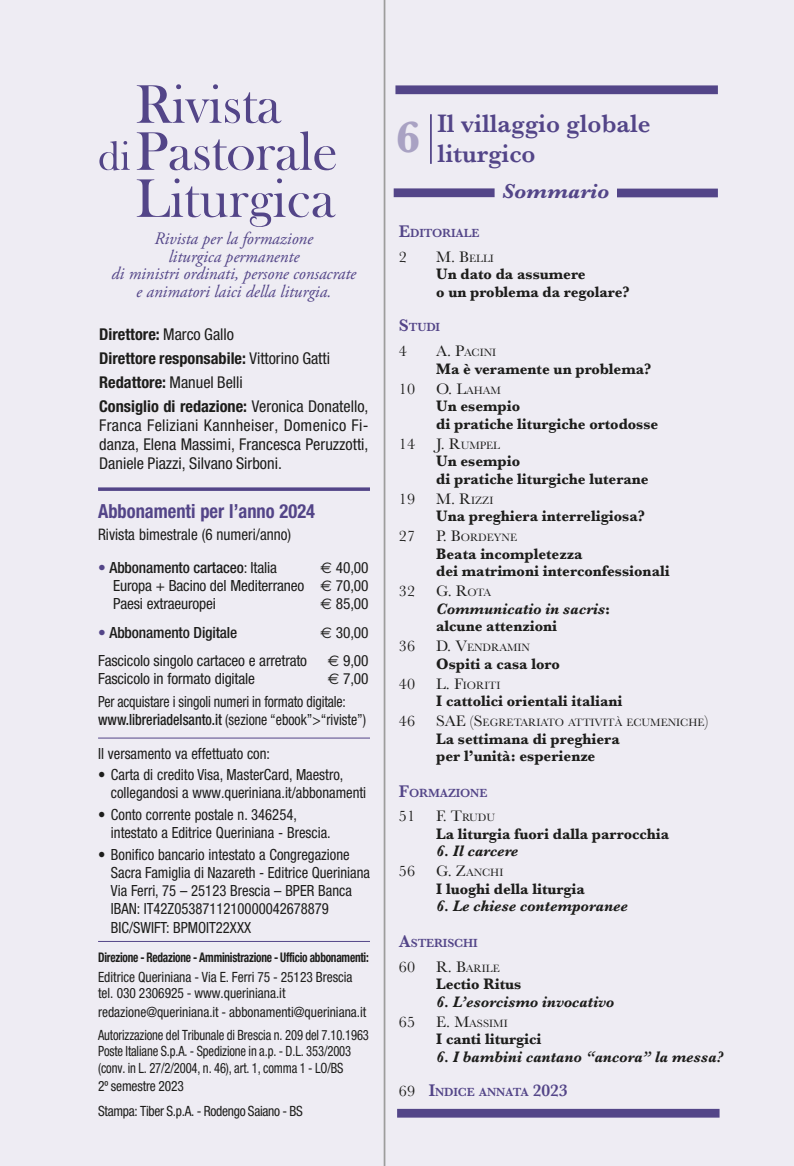
<style>
.page{position:relative;width:794px;height:1166px;background:#eeecf3}
.page>*{position:absolute;margin:0;border:0;box-sizing:border-box;transform-origin:0 0}
.t1{font:600 26.25px/29.8px "Baskerville";color:#534588;scale:.95 1}
.t2{font:italic 700 21px "Baskerville";color:#534588}
.t3{font:700 condensed 19.43px "Helvetica Neue LT Std";color:#534588;scale:.95 1}
.t4{font:italic 17.5px/17.5px "Adobe Garamond Pro";color:#534588;text-align:center}
.t5{font:700 condensed 16.28px/24.2px "Helvetica Neue LT Std";color:#1d1d1b}
.t6{font:condensed 16.28px/18.9px "Helvetica Neue LT Std";color:#1d1d1b;text-align:justify}
.t7{font:condensed 15.92px "Helvetica Neue LT Std";color:#1d1d1b;scale:.95 1}
.t8{font:700 15.75px/17.5px "Baskerville";color:#1d1d1b;scale:.95 1}
.t9{font:italic 700 15.75px/17.5px "Baskerville";color:#1d1d1b;scale:.95 1}
.t10{font:15.75px "Baskerville";color:#1d1d1b}
.t11{font:condensed 15.4px/18.2px "Helvetica Neue LT Std";color:#1d1d1b;scale:.95 1}
.t12{font:condensed 15.4px/18.2px "Helvetica Neue LT Std";color:#1d1d1b;text-align:justify}
.t13{font:condensed 15.4px/33.2px "Helvetica Neue LT Std";color:#1d1d1b;scale:.9 1}
.t14{font:500 condensed 15.4px "Helvetica Neue LT Std";letter-spacing:-.01em;color:#1d1d1b}
.t15{font:condensed 14.17px/16.3px "Helvetica Neue LT Std";letter-spacing:-.01em;color:#1d1d1b;scale:.95 1}
.t16{font:condensed 14.17px/16.3px "Helvetica Neue LT Std";letter-spacing:-.01em;color:#1d1d1b;scale:.89 1}
.t17{font:700 condensed 13.3px "Helvetica Neue LT Std";letter-spacing:-.02em;color:#1d1d1b;scale:.85 1}
.t18{font:600 12.25px "Baskerville";letter-spacing:-.015em;color:#534588}
.t19{font:11.03px "Baskerville";color:#1d1d1b}
.s1{font-weight:400}
.s2{font-weight:400;color:#534588}
.s3{font-family:"Euro Sans Std";font-stretch:normal}
.s4{font-weight:500}
.s5{font-size:17.5px}
.s6{font-size:15.75px}
.s7{font-weight:400;font-style:normal}
.s8{font-weight:400;font-style:normal;font-size:11.03px}
.s9{font-style:normal}
.s10{font-weight:400;font-size:15.75px;color:#1d1d1b}
</style>
<div class="page">
<hr style="left:384px;top:0;width:1px;height:1166px;background:#9d9d9c">
<div style="left:395px;top:85px;width:323px;height:9px;background:#534588"></div>
<div style="left:397px;top:1109px;width:322px;height:8px;background:#534588"></div>
<svg style="left:137px;top:178px;width:199px;height:49px"></svg>
<svg style="left:99px;top:131px;width:237px;height:39px"></svg>
<svg style="left:137px;top:84px;width:144px;height:39px"></svg>
<div style="left:617px;top:189px;width:101px;height:8px;background:#534588"></div>
<div style="left:394px;top:188px;width:100px;height:9px;background:#534588"></div>
<hr style="left:430px;top:114px;width:2px;height:50px;background:#534588">
<svg style="left:98px;top:487px;width:272px;height:4px"></svg>
<hr style="left:98px;top:737px;width:272px;height:1px;background:#534588">
<hr style="left:98px;top:941px;width:272px;height:1px;background:#534588">
<p class="t4" style="left:111px;top:230px;width:246px">Rivista per la formazione<br>liturgica permanente<br>di ministri ordinati, persone consacrate e animatori laici della liturgia.</p>
<p class="t5" style="left:99px;top:321px;width:271px">Direttore: <span class="s1">Marco Gallo<br></span>Direttore responsabile: <span class="s1">Vittorino Gatti </span>Redattore: <span class="s1">Manuel Belli<br></span>Consiglio di redazione: <span class="s1">Veronica Donatello,</span></p>
<p class="t6" style="left:99px;top:415px;width:271px">Franca Feliziani Kannheiser, Domenico Fi&shy;danza, Elena Massimi, Francesca Peruzzotti, Daniele Piazzi, Silvano Sirboni.</p>
<p class="t3" style="left:98px;top:499px;width:230px">Abbonamenti per l’anno 2024</p>
<p class="t7" style="left:98px;top:525px;width:205px">Rivista bimestrale (6 numeri/anno)</p>
<p class="t14" style="left:98px;top:558px;width:180px"><span class="s2">•</span> Abbonamento cartaceo<span class="s1">: Italia</span></p>
<p class="t12" style="left:113px;top:558px;width:257px;text-indent:207px"><span class="s3">€</span> 40,00<br>Europa + Bacino del Mediterraneo <span class="s3">€</span> 70,00<br>Paesi extraeuropei</p>
<p class="t12" style="left:321px;top:595px;width:49px"><span class="s3">€</span> 85,00</p>
<p class="t14" style="left:98px;top:623px;width:141px"><span class="s2">•</span> Abbonamento Digitale</p>
<p class="t12" style="left:321px;top:623px;width:49px"><span class="s3">€</span> 30,00</p>
<p class="t12" style="left:98px;top:651px;width:210px">Fascicolo singolo cartaceo e arretrato</p>
<p class="t12" style="left:328px;top:651px;width:42px"><span class="s3">€</span> 9,00</p>
<p class="t12" style="left:98px;top:669px;width:158px">Fascicolo in formato digitale</p>
<p class="t12" style="left:98px;top:667px;width:272px;line-height:23.1px;text-indent:230px"><span class="s3">€</span> 7,00<br>Per acquistare i singoli numeri in formato digitale:</p>
<p class="t13" style="left:98px;top:703px;width:299px"><span class="s4">www.libreriadelsanto.it</span> (sezione “ebook”&gt;“riviste”)<br>Il versamento va effettuato con:</p>
<p class="t11" style="left:111px;top:765px;width:270px;text-indent:-13px">• Carta di credito Visa, MasterCard, Maestro, collegandosi a www.queriniana.it/abbonamenti</p>
<p class="t11" style="left:111px;top:805px;width:233px;text-indent:-13px">• Conto corrente postale n. 346254, intestato a Editrice Queriniana - Brescia.</p>
<p class="t11" style="left:111px;top:845px;width:274px;text-indent:-13px">• Bonifico bancario intestato a Congregazione Sacra Famiglia di Nazareth - Editrice Queriniana Via Ferri, 75 – 25123 Brescia – BPER Banca IBAN: IT42Z0538711210000042678879<br>BIC/SWIFT: BPMOIT22XXX</p>
<p class="t17" style="left:98px;top:949px;width:320px">Direzione - Redazione - Amministrazione - Ufficio abbonamenti:</p>
<p class="t15" style="left:98px;top:969px;width:269px">Editrice Queriniana - Via E. Ferri 75 - 25123 Brescia tel. 030 2306925 - www.queriniana.it</p>
<p class="t15" style="left:98px;top:1000px;width:287px;line-height:23.4px">redazione@queriniana.it - abbonamenti@queriniana.it<br>Autorizzazione del Tribunale di Brescia n. 209 del 7.10.1963</p>
<p class="t16" style="left:98px;top:1043px;width:286px">Poste Italiane S.p.A. - Spedizione in a.p. - D.L. 353/2003 (conv. in L. 27/2/2004, n. 46), art. 1, comma 1 - LO/BS</p>
<p class="t15" style="left:98px;top:1073px;width:217px;line-height:25.6px">2º semestre 2023<br>Stampa: Tiber S.p.A. - Rodengo Saiano - BS</p>
<h1 class="t1" style="left:395px;top:109px;width:270px;text-indent:42px">Il villaggio globale<br><sup>6</sup> liturgico</h1>
<h2 class="t2" style="left:502px;top:177px;width:108px">Sommario</h2>
<p class="t18" style="left:399px;top:224px;width:81px"><span class="s5">E</span>DITORIALE</p>
<p class="t10" style="left:399px;top:247px;width:10px">2</p>
<p class="t19" style="left:436px;top:251px;width:59px"><span class="s6">M. B</span>ELLI</p>
<p class="t8" style="left:436px;top:266px;width:205px">Un dato da assumere<br>o un problema da regolare?</p>
<p class="t18" style="left:399px;top:319px;width:43px"><span class="s5">S</span>TUDI</p>
<p class="t10" style="left:399px;top:341px;width:10px">4</p>
<p class="t19" style="left:436px;top:346px;width:61px"><span class="s6">A. P</span>ACINI</p>
<p class="t8" style="left:436px;top:360px;width:228px">Ma è veramente un problema?</p>
<p class="t10" style="left:399px;top:379px;width:18px">10</p>
<p class="t19" style="left:436px;top:383px;width:57px"><span class="s6">O. L</span>AHAM</p>
<p class="t8" style="left:436px;top:397px;width:235px">Un esempio<br>di pratiche liturgiche ortodosse</p>
<p class="t10" style="left:399px;top:434px;width:18px">14</p>
<p class="t19" style="left:436px;top:438px;width:65px"><span class="s6">J. R</span>UMPEL</p>
<p class="t8" style="left:436px;top:452px;width:225px">Un esempio<br>di pratiche liturgiche luterane</p>
<p class="t10" style="left:399px;top:489px;width:18px">19</p>
<p class="t19" style="left:436px;top:493px;width:59px"><span class="s6">M. R</span>IZZI</p>
<p class="t8" style="left:436px;top:507px;width:221px">Una preghiera interreligiosa?</p>
<p class="t10" style="left:399px;top:526px;width:18px">27</p>
<p class="t19" style="left:436px;top:531px;width:82px"><span class="s6">P. B</span>ORDEYNE</p>
<p class="t8" style="left:436px;top:545px;width:247px">Beata incompletezza<br>dei matrimoni interconfessionali</p>
<p class="t10" style="left:399px;top:581px;width:18px">32</p>
<p class="t9" style="left:436px;top:582px;width:185px"><span class="s7">G. R</span><span class="s8">OTA<br></span>Communicatio in sacris<span class="s9">: alcune attenzioni</span></p>
<p class="t19" style="left:399px;top:641px;width:102px"><span class="s6">36 D. V</span>ENDRAM</p>
<p class="t19" style="left:517px;top:641px;width:14px">IN</p>
<p class="t8" style="left:436px;top:655px;width:132px">Ospiti a casa loro</p>
<p class="t19" style="left:399px;top:678px;width:103px"><span class="s6">40 L. F</span>IORITI</p>
<p class="t8" style="left:436px;top:692px;width:198px">I cattolici orientali italiani</p>
<p class="t10" style="left:399px;top:711px;width:18px">46</p>
<p class="t19" style="left:436px;top:715px;width:274px"><span class="s6">SAE (S</span>EGRETARIATO ATTIVITÀ ECUMENICHE<span class="s6">)</span></p>
<p class="t8" style="left:436px;top:730px;width:195px">La settimana di preghiera per l’unità: esperienze</p>
<p class="t18" style="left:399px;top:784px;width:89px"><span class="s5">F</span>ORMAZIONE</p>
<p class="t10" style="left:399px;top:806px;width:18px">51</p>
<p class="t19" style="left:436px;top:811px;width:60px"><span class="s6">F. T</span>RUDU</p>
<p class="t8" style="left:436px;top:825px;width:247px">La liturgia fuori dalla parrocchia</p>
<p class="t9" style="left:436px;top:842px;width:88px">6. Il carcere</p>
<p class="t10" style="left:399px;top:861px;width:18px">56</p>
<p class="t19" style="left:436px;top:866px;width:69px"><span class="s6">G. Z</span>ANCHI</p>
<p class="t8" style="left:436px;top:880px;width:158px">I luoghi della liturgia</p>
<p class="t9" style="left:436px;top:897px;width:203px">6. Le chiese contemporanee</p>
<p class="t18" style="left:399px;top:934px;width:80px"><span class="s5">A</span>STERISCHI</p>
<p class="t10" style="left:399px;top:956px;width:18px">60</p>
<p class="t19" style="left:436px;top:961px;width:65px"><span class="s6">R. B</span>ARILE</p>
<p class="t8" style="left:436px;top:975px;width:91px">Lectio Ritus</p>
<p class="t9" style="left:436px;top:993px;width:189px">6. L’esorcismo invocativo</p>
<p class="t19" style="left:399px;top:1016px;width:110px"><span class="s6">65 E . M</span>ASSIMI</p>
<p class="t8" style="left:436px;top:1030px;width:112px">I canti liturgici</p>
<p class="t9" style="left:436px;top:1048px;width:304px">6. I bambini cantano “ancora” la messa?</p>
<p class="t18" style="left:399px;top:1083px;width:170px"><span class="s10">69</span> <span class="s5">I</span>NDICE ANNATA <span class="s5">2023</span></p>
</div>
